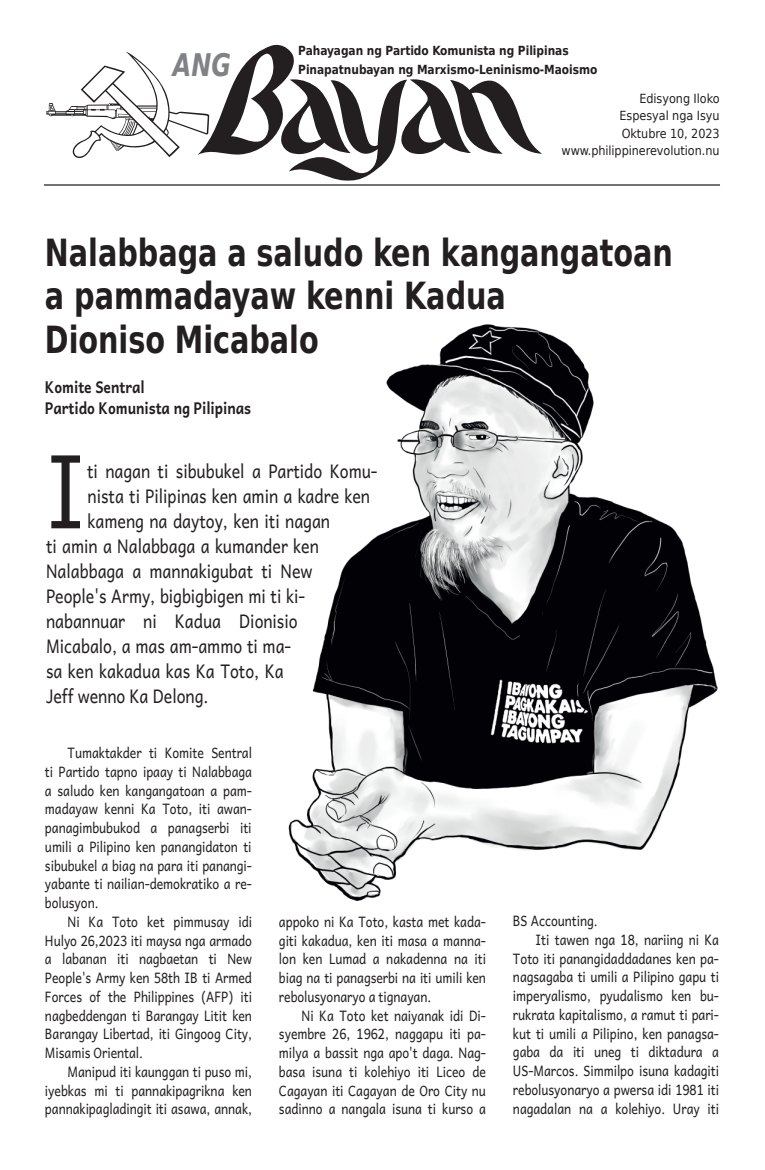
<style>
.page{position:relative;width:765px;height:1170px;background:#fff}
.page>*{position:absolute;margin:0;border:0;box-sizing:border-box;transform-origin:0 0}
.t1{font:102.25px "Andika New Basic";color:#231f20;scale:.85 1}
.t2{font:700 37.5px/43.8px "DejaVu Sans Condensed";color:#231f20;scale:.85 1}
.t3{font:italic 700 31.25px "DejaVu Sans Condensed";color:#808285;scale:.85 1}
.t4{font:18.75px "Andika New Basic";color:#231f20;scale:.85 1}
.t5{font:700 16.25px/21.2px "Andika New Basic";letter-spacing:-.005em;color:#231f20;scale:.85 1}
.t6{font:14.38px/18.8px "Andika New Basic";letter-spacing:-.005em;color:#231f20;text-align:justify;scale:.85 1}
.t7{font:700 12.5px/18.8px "DejaVu Sans";letter-spacing:-.005em;color:#231f20;scale:.85 1}
.t8{font:12.5px/17.5px "DejaVu Sans";letter-spacing:-.005em;color:#231f20;text-align:right;scale:.9 1}
</style>
<div class="page">
<svg style="left:46px;top:52px;width:151px;height:106px"></svg>
<hr style="left:44px;top:184px;width:676px;height:2px;background:#231f20">
<svg style="left:197px;top:45px;width:345px;height:136px"></svg>
<img style="left:288px;top:324px;width:430px;height:577px">
<h3 class="t3" style="left:173px;top:47px;width:70px">ANG</h3>
<p class="t7" style="left:298px;top:41px;width:353px">Pahayagan ng Partido Komunista ng Pilipinas<br>Pinapatnubayan ng Marxismo-Leninismo-Maoismo</p>
<p class="t8" style="left:562px;top:90px;width:177px">Edisyong Iloko<br>Espesyal nga Isyu<br>Oktubre 10, 2023 www.philippinerevolution.nu</p>
<h2 class="t2" style="left:45px;top:231px;width:740px">Nalabbaga a saludo ken kangangatoan a pammadayaw kenni Kadua<br>Dioniso Micabalo</h2>
<p class="t5" style="left:45px;top:376px;width:244px">Komite Sentral<br>Partido Komunista ng Pilipinas</p>
<h1 class="t1" style="left:45px;top:404px;width:50px">I</h1>
<h3 class="t4" style="left:87px;top:455px;width:343px">ti nagan ti sibubukel a Partido Komu‐</h3>
<h3 class="t4" style="left:88px;top:480px;width:334px">nista ti Pilipinas ken amin a kadre ken</h3>
<h3 class="t4" style="left:88px;top:505px;width:287px">kameng na daytoy, ken iti nagan</h3>
<h3 class="t4" style="left:46px;top:530px;width:323px">ti amin a Nalabbaga a kumander ken</h3>
<h3 class="t4" style="left:46px;top:555px;width:315px">Nalabbaga a mannakigubat ti New</h3>
<h3 class="t4" style="left:46px;top:580px;width:306px">People's Army, bigbigbigen mi ti ki‐</h3>
<h3 class="t4" style="left:46px;top:605px;width:298px">nabannuar ni Kadua Dionisio</h3>
<h3 class="t4" style="left:46px;top:630px;width:290px">Micabalo, a mas am-ammo ti ma‐</h3>
<h3 class="t4" style="left:46px;top:655px;width:281px">sa ken kakadua kas Ka Toto, Ka</h3>
<h3 class="t4" style="left:46px;top:680px;width:193px">Jeff wenno Ka Delong.</h3>
<p class="t6" style="left:45px;top:743px;width:245px;text-indent:22px">Tumaktakder ti Komite Sentral ti Partido tapno ipaay ti Nalabbaga a saludo ken kangangatoan a pam‐ madayaw kenni Ka Toto, iti awan&shy;panagimbubukod a panagserbi iti umili a Pilipino ken panangidaton ti sibubukel a biag na para iti panangi‐ yabante ti nailian-demokratiko a re‐ bolusyon.</p>
<p class="t6" style="left:45px;top:912px;width:245px;text-indent:22px">Ni Ka Toto ket pimmusay idi Hulyo 26,2023 iti maysa nga armado a labanan iti nagbaetan ti New People's Army ken 58th IB ti Armed Forces of the Philippines (AFP) iti nagbeddengan ti Barangay Litit ken Barangay Libertad, iti Gingoog City, Misamis Oriental.</p>
<p class="t6" style="left:45px;top:1062px;width:245px;text-indent:22px">Manipud iti kaunggan ti puso mi, iyebkas mi ti pannakipagrikna ken pannakipagladingit iti asawa, annak,</p>
<p class="t6" style="left:279px;top:911px;width:245px">appoko ni Ka Toto, kasta met kada‐ giti kakadua, ken iti masa a manna‐ lon ken Lumad a nakadenna na iti biag na ti panagserbi na iti umili ken rebolusyonaryo a tignayan.</p>
<p class="t6" style="left:279px;top:1005px;width:245px;text-indent:22px">Ni Ka Toto ket naiyanak idi Di‐ syembre 26, 1962, naggapu iti pa‐ milya a bassit nga apo't daga. Nag‐ basa isuna ti kolehiyo iti Liceo de Cagayan iti Cagayan de Oro City nu sadinno a nangala isuna ti kurso a</p>
<p class="t6" style="left:513px;top:911px;width:101px">BS Accounting.</p>
<p class="t6" style="left:535px;top:929px;width:218px">Iti tawen nga 18, nariing ni Ka</p>
<p class="t6" style="left:513px;top:948px;width:244px">Toto iti panangidaddadanes ken pa‐</p>
<p class="t6" style="left:513px;top:967px;width:244px">nagsagaba ti umili a Pilipino gapu ti</p>
<p class="t6" style="left:513px;top:986px;width:244px">imperyalismo, pyudalismo ken bu‐</p>
<p class="t6" style="left:513px;top:1004px;width:244px">rukrata kapitalismo, a ramut ti pari‐</p>
<p class="t6" style="left:513px;top:1023px;width:244px">kut ti umili a Pilipino, ken panagsa‐</p>
<p class="t6" style="left:513px;top:1042px;width:244px">gaba da iti uneg ti diktadura a</p>
<p class="t6" style="left:513px;top:1061px;width:244px">US-Marcos. Simmilpo isuna kadagiti</p>
<p class="t6" style="left:513px;top:1079px;width:244px">rebolusyonaryo a pwersa idi 1981 iti</p>
<p class="t6" style="left:513px;top:1098px;width:244px">nagadalan na a kolehiyo. Uray iti</p>
</div>
